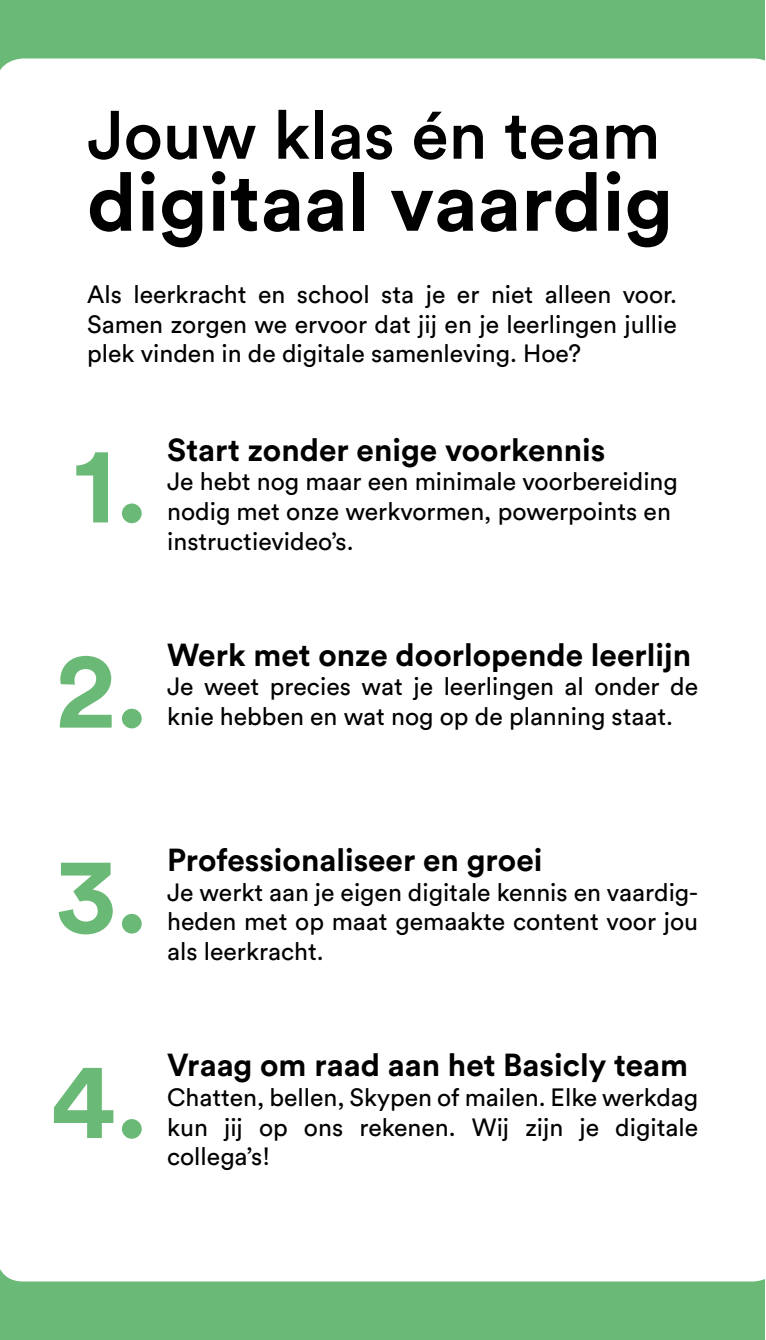
<style>
.page{position:relative;width:766px;height:1340px;background:#fff}
.page>*{position:absolute;margin:0;border:0;box-sizing:border-box;transform-origin:0 0}
.t1{font:700 108px/205.2px "Circular Std";color:#6ab976;text-align:justify}
.t2{font:700 81px "Circular Std";color:#000}
.t3{font:500 67.5px "Circular Std";color:#000}
.t4{font:700 31.5px "Circular Std";color:#000}
.t5{font:24.75px/29.7px "Circular Std";color:#000;text-align:justify}
</style>
<div class="page">
<div style="left:0;top:0;width:764px;height:1339px;background:#6ab976"></div>
<div style="left:0;top:58px;width:764px;height:1223px;background:#fff"></div>
<h3 class="t3" style="left:87px;top:93px;width:574px">Jouw klas én team</h3>
<h2 class="t2" style="left:87px;top:150px;width:587px">digitaal vaardig</h2>
<p class="t5" style="left:87px;top:279px;width:591px">Als leerkracht en school sta je er niet alleen voor.<br>Samen zorgen we ervoor dat jij en je leerlingen jullie plek vinden in de digitale samenleving. Hoe?</p>
<h1 class="t1" style="left:50px;top:379px;width:100px">1.<br>2.<br>3.<br>4.</h1>
<p class="t4" style="left:167px;top:429px;width:440px">Start zonder enige voorkennis</p>
<p class="t5" style="left:167px;top:466px;width:512px;text-align:left">Je hebt nog maar een minimale voorbereiding nodig met onze werkvormen, powerpoints en instructievideo’s.</p>
<p class="t4" style="left:167px;top:634px;width:525px">Werk met onze doorlopende leerlijn</p>
<p class="t5" style="left:167px;top:671px;width:532px">Je weet precies wat je leerlingen al onder de knie hebben en wat nog op de planning staat.</p>
<p class="t4" style="left:167px;top:839px;width:376px">Professionaliseer en groei</p>
<p class="t5" style="left:167px;top:876px;width:532px">Je werkt aan je eigen digitale kennis en vaardig&shy;heden met op maat gemaakte content voor jou als leerkracht.</p>
<p class="t4" style="left:167px;top:1044px;width:522px">Vraag om raad aan het Basicly team</p>
<p class="t5" style="left:167px;top:1082px;width:532px">Chatten, bellen, Skypen of mailen. Elke werkdag kun jij op ons rekenen. Wij zijn je digitale collega’s!</p>
</div>
